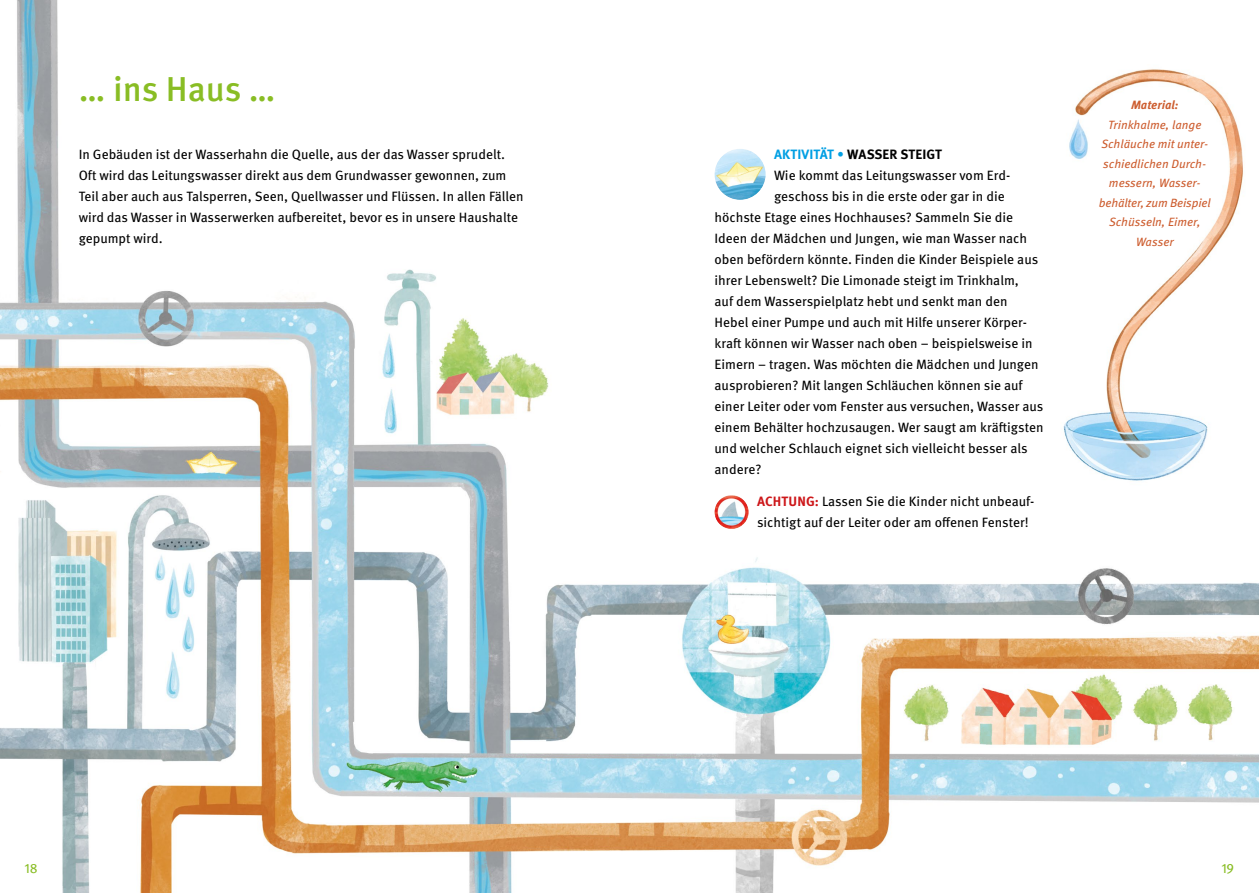
<style>
.page{position:relative;width:1259px;height:893px;background:#fff}
.page>*{position:absolute;margin:0;border:0;box-sizing:border-box;transform-origin:0 0}
.t1{font:500 34.5px "Meta Pro";color:#89bd24}
.t2{font:13.5px/21px "Meta Pro";color:#000}
.t3{font:700 13.5px "Meta Pro";letter-spacing:.01em;color:#000}
.t4{font:13.5px "Meta Pro";color:#89bd24}
.t5{font:italic 12px/19.5px "Meta Pro";color:#cd5d2f;text-align:center}
.t6{font:italic 700 12px "Meta Pro";color:#cd5d2f}
.s1{color:#009fe3}
.s2{font-weight:400;color:#009fe3}
.s3{font-weight:700;color:#cd171a}
</style>
<div class="page">
<img style="left:0;top:0;width:1259px;height:893px">
<img style="left:1049px;top:65px;width:207px;height:434px">
<img style="left:714px;top:149px;width:51px;height:51px;border-radius:26px">
<img style="left:714px;top:495px;width:34px;height:34px">
<h1 class="t1" style="left:79px;top:62px;width:198px">… ins Haus …</h1>
<p class="t2" style="left:79px;top:143px;width:446px">In Gebäuden ist der Wasserhahn die Quelle, aus der das Wasser sprudelt.<br>Oft wird das Leitungswasser direkt aus dem Grundwasser gewonnen, zum Teil aber auch aus Talsperren, Seen, Quellwasser und Flüssen. In allen Fällen wird das Wasser in Wasserwerken aufbereitet, bevor es in unsere Haushalte gepumpt wird.</p>
<p class="t3" style="left:774px;top:144px;width:169px"><span class="s1">AKTIVITÄT</span> <span class="s2">•</span> WASSER STEIGT</p>
<p class="t2" style="left:774px;top:164px;width:238px">Wie kommt das Leitungswasser vom Erd-</p>
<p class="t2" style="left:774px;top:185px;width:232px">geschoss bis in die erste oder gar in die</p>
<p class="t2" style="left:714px;top:206px;width:300px">höchste Etage eines Hochhauses? Sammeln Sie die</p>
<p class="t2" style="left:714px;top:227px;width:314px">Ideen der Mädchen und Jungen, wie man Wasser nach</p>
<p class="t2" style="left:714px;top:248px;width:325px">oben befördern könnte. Finden die Kinder Beispiele aus</p>
<p class="t2" style="left:714px;top:269px;width:306px">ihrer Lebenswelt? Die Limonade steigt im Trinkhalm,</p>
<p class="t2" style="left:714px;top:290px;width:294px">auf dem Wasserspielplatz hebt und senkt man den</p>
<p class="t2" style="left:714px;top:311px;width:314px">Hebel einer Pumpe und auch mit Hilfe unserer Körper-</p>
<p class="t2" style="left:714px;top:332px;width:319px">kraft können wir Wasser nach oben – beispielsweise in</p>
<p class="t2" style="left:714px;top:353px;width:325px">Eimern – tragen. Was möchten die Mädchen und Jungen</p>
<p class="t2" style="left:714px;top:374px;width:310px">ausprobieren? Mit langen Schläuchen können sie auf</p>
<p class="t2" style="left:714px;top:395px;width:330px">einer Leiter oder vom Fenster aus versuchen, Wasser aus</p>
<p class="t2" style="left:714px;top:416px;width:330px">einem Behälter hochzusaugen. Wer saugt am kräftigsten</p>
<p class="t2" style="left:714px;top:437px;width:314px">und welcher Schlauch eignet sich vielleicht besser als</p>
<p class="t2" style="left:714px;top:458px;width:48px">andere?</p>
<p class="t2" style="left:757px;top:490px;width:279px"><span class="s3">ACHTUNG:</span> Lassen Sie die Kinder nicht unbeauf&shy;sichtigt auf der Leiter oder am offenen Fenster!</p>
<p class="t6" style="left:1131px;top:96px;width:49px">Material:</p>
<p class="t5" style="left:1098px;top:114px;width:113px">Trinkhalme, lange<br>Schläuche mit unter&shy;schiedlichen Durch&shy;messern, Wasser&shy;behälter, zum Beispiel<br>Schüsseln, Eimer,<br>Wasser</p>
<p class="t4" style="left:24px;top:858px;width:15px">18</p>
<p class="t4" style="left:1221px;top:858px;width:14px">19</p>
</div>
